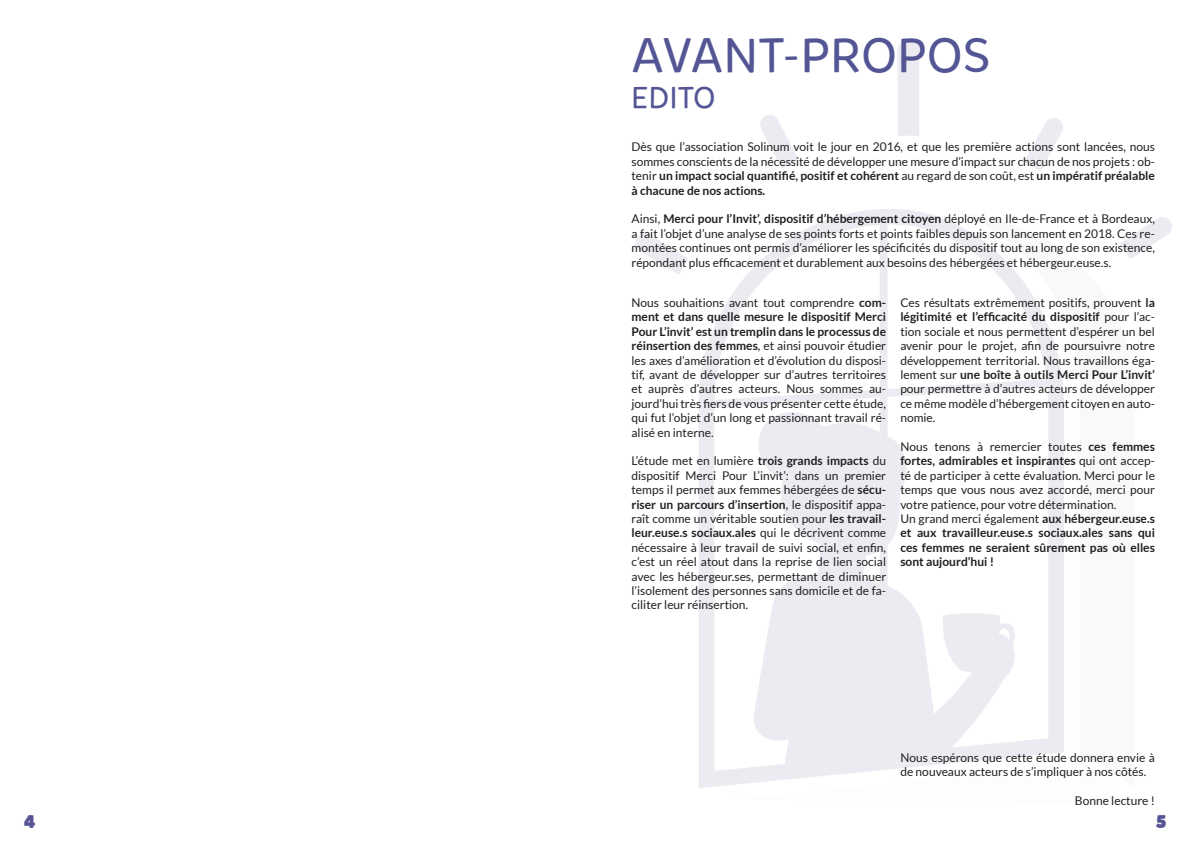
<style>
.page{position:relative;width:1191px;height:842px;background:#fff}
.page>*{position:absolute;margin:0;border:0;box-sizing:border-box;transform-origin:0 0}
.t1{font:48px "Mikado";color:#535595}
.t2{font:30px "Mikado";color:#535595}
.t3{font:25px "Mikado Ultra";color:#575494}
.t4{font:12px/14.4px "Lato";color:#231f20;text-align:justify}
.s1{font-weight:700}
</style>
<div class="page">
<svg style="left:1024px;top:118px;width:39px;height:53px"></svg>
<div style="left:898px;top:40px;width:21px;height:96px;background:#ecebf1"></div>
<svg style="left:760px;top:115px;width:38px;height:53px"></svg>
<svg style="left:635px;top:233px;width:53px;height:42px"></svg>
<svg style="left:1134px;top:217px;width:38px;height:40px"></svg>
<svg style="left:699px;top:209px;width:256px;height:579px;fill:#ecebf1"></svg>
<svg style="left:714px;top:224px;width:247px;height:531px"></svg>
<svg style="left:751px;top:407px;width:210px;height:358px;fill:#ecebf1"></svg>
<svg style="left:961px;top:227px;width:173px;height:535px"></svg>
<svg style="left:728px;top:765px;width:227px;height:23px"></svg>
<h1 class="t1" style="left:631px;top:26px;width:360px">AVANT-PROPOS</h1>
<h2 class="t2" style="left:631px;top:80px;width:86px">EDITO</h2>
<p class="t4" style="left:631px;top:140px;width:525px">Dès que l’association Solinum voit le jour en 2016, et que les première actions sont lancées, nous sommes conscients de la nécessité de développer une mesure d’impact sur chacun de nos projets : ob&shy;tenir <span class="s1">un impact social quantifié, positif et cohérent</span> au regard de son coût, est <span class="s1">un impératif préalable à chacune de nos actions.</span></p>
<p class="t4" style="left:631px;top:212px;width:525px">Ainsi, <span class="s1">Merci pour l’Invit’, dispositif d’hébergement citoyen</span> déployé en Ile-de-France et à Bordeaux, a fait l’objet d’une analyse de ses points forts et points faibles depuis son lancement en 2018. Ces re&shy;montées continues ont permis d’améliorer les spécificités du dispositif tout au long de son existence, répondant plus efficacement et durablement aux besoins des hébergées et hébergeur.euse.s.</p>
<p class="t4" style="left:631px;top:295px;width:256px">Nous souhaitions avant tout comprendre <span class="s1">com&shy;ment et dans quelle mesure le dispositif Merci Pour L’invit’ est un tremplin dans le processus de réinsertion des femmes</span>, et ainsi pouvoir étudier les axes d’amélioration et d’évolution du disposi&shy;tif, avant de développer sur d’autres territoires et auprès d’autres acteurs. Nous sommes au&shy;jourd’hui très fiers de vous présenter cette étude, qui fut l’objet d’un long et passionnant travail ré&shy;alisé en interne.</p>
<p class="t4" style="left:631px;top:454px;width:256px">L’étude met en lumière <span class="s1">trois grands impacts</span> du dispositif Merci Pour L’invit’: dans un premier temps il permet aux femmes hébergées de <span class="s1">sécu&shy;riser un parcours d’insertion</span>, le dispositif appa&shy;raît comme un véritable soutien pour <span class="s1">les travail&shy;leur.euse.s sociaux.ales</span> qui le décrivent comme nécessaire à leur travail de suivi social, et enfin, c’est un réel atout dans la reprise de lien social avec les hébergeur.ses, permettant de diminuer l’isolement des personnes sans domicile et de fa&shy;ciliter leur réinsertion.</p>
<p class="t4" style="left:900px;top:295px;width:256px">Ces résultats extrêmement positifs, prouvent <span class="s1">la légitimité et l’efficacité du dispositif</span> pour l’ac&shy;tion sociale et nous permettent d’espérer un bel avenir pour le projet, afin de poursuivre notre développement territorial. Nous travaillons éga&shy;lement sur <span class="s1">une boîte à outils Merci Pour L’invit’ </span>pour permettre à d’autres acteurs de développer ce même modèle d’hébergement citoyen en auto&shy;nomie.</p>
<p class="t4" style="left:900px;top:439px;width:256px;text-align:left">Nous tenons à remercier toutes <span class="s1">ces femmes fortes, admirables et inspirantes</span> qui ont accep&shy;té de participer à cette évaluation. Merci pour le temps que vous nous avez accordé, merci pour votre patience, pour votre détermination.<br>Un grand merci également <span class="s1">aux hébergeur.euse.s et aux travailleur.euse.s sociaux.ales sans qui ces femmes ne seraient sûrement pas où elles sont aujourd’hui !</span></p>
<p class="t4" style="left:900px;top:750px;width:256px">Nous espérons que cette étude donnera envie à de nouveaux acteurs de s’impliquer à nos côtés.</p>
<p class="t4" style="left:1074px;top:793px;width:82px">Bonne lecture !</p>
<h3 class="t3" style="left:24px;top:810px;width:13px">4</h3>
<h3 class="t3" style="left:1156px;top:810px;width:12px">5</h3>
</div>
